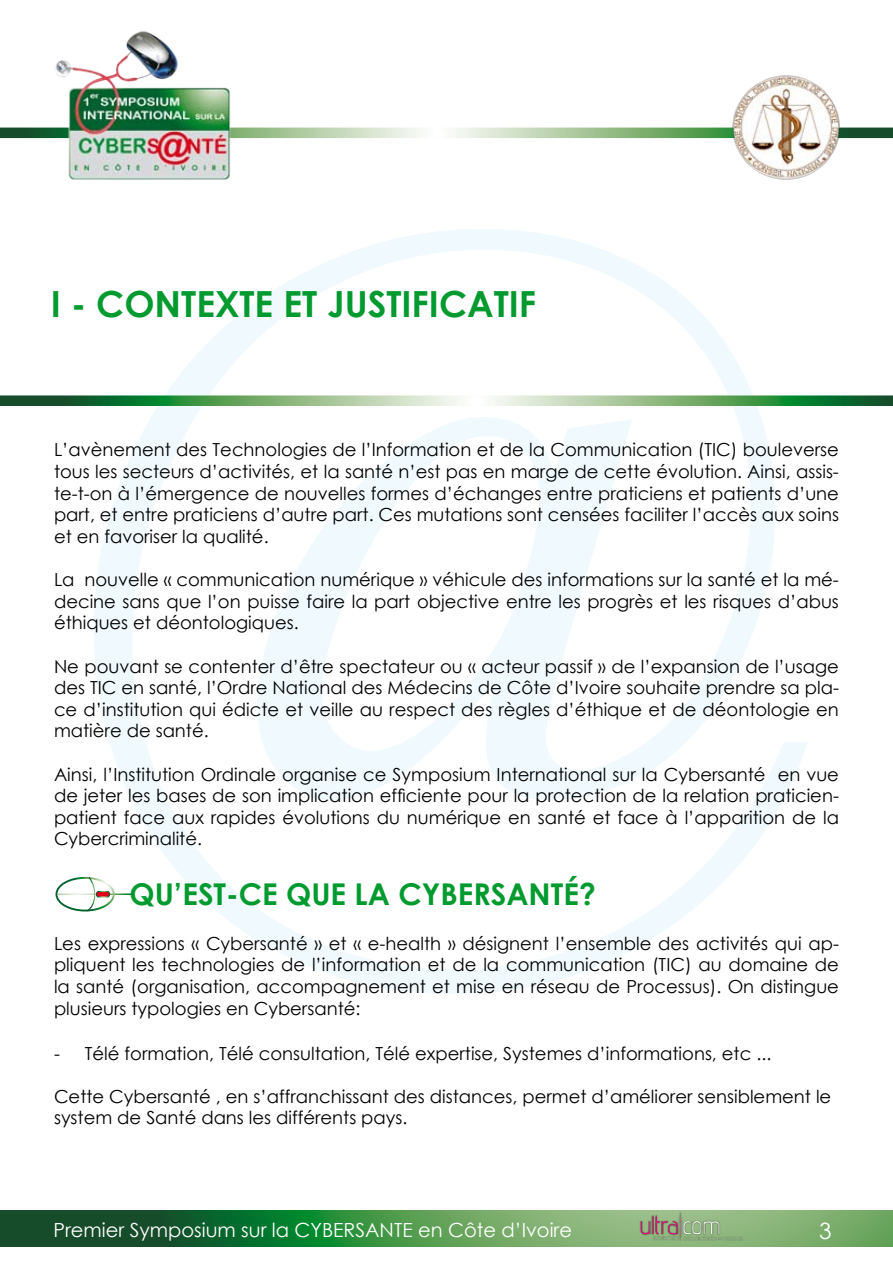
<style>
.page{position:relative;width:893px;height:1263px;background:#fff}
.page>*{position:absolute;margin:0;border:0;box-sizing:border-box;transform-origin:0 0}
.t1{font:840.75px "Times New Roman";color:#009ee0}
.t2{font:700 36px "Century Gothic";color:#009a2f}
.t3{font:700 30px "Century Gothic";color:#009a2f}
.t4{font:22.5px "Century Gothic";color:#fff}
.t5{font:19.5px "Century Gothic";color:#fff}
.t6{font:18px/21.6px "Century Gothic";color:#000;text-align:justify}
</style>
<div class="page">
<svg style="left:0;top:1210px;width:893px;height:37px;background:#45884c"></svg>
<img style="left:629px;top:1210px;width:122px;height:37px">
<svg style="left:0;top:128px;width:893px;height:10px;background:#a4c29e"></svg>
<svg style="left:0;top:395px;width:893px;height:11px;background:#75aa7a"></svg>
<img style="left:712px;top:75px;width:147px;height:105px">
<img style="left:23px;top:31px;width:238px;height:149px">
<div style="left:56px;top:877px;width:59px;height:34px;border:2px solid #fff;border-radius:50%"></div>
<svg style="left:86px;top:877px;width:25px;height:35px"></svg>
<h1 class="t1" style="left:54px;top:-34px;width:776px">@</h1>
<h2 class="t2" style="left:51px;top:277px;width:487px">I - CONTEXTE ET JUSTIFICATIF</h2>
<p class="t6" style="left:54px;top:439px;width:786px">L’avènement des Technologies de l’Information et de la Communication (TIC) bouleverse tous les secteurs d’activités, et la santé n’est pas en marge de cette évolution. Ainsi, assis&shy;te-t-on à l’émergence de nouvelles formes d’échanges entre praticiens et patients d’une part, et entre praticiens d’autre part. Ces mutations sont censées faciliter l’accès aux soins et en favoriser la qualité.</p>
<p class="t6" style="left:54px;top:568px;width:786px">La nouvelle « communication numérique » véhicule des informations sur la santé et la mé&shy;decine sans que l’on puisse faire la part objective entre les progrès et les risques d’abus éthiques et déontologiques.</p>
<p class="t6" style="left:54px;top:655px;width:786px">Ne pouvant se contenter d’être spectateur ou « acteur passif » de l’expansion de l’usage des TIC en santé, l’Ordre National des Médecins de Côte d’Ivoire souhaite prendre sa pla&shy;ce d’institution qui édicte et veille au respect des règles d’éthique et de déontologie en matière de santé.</p>
<p class="t6" style="left:54px;top:763px;width:786px">Ainsi, l’Institution Ordinale organise ce Symposium International sur la Cybersanté en vue de jeter les bases de son implication efficiente pour la protection de la relation praticien&shy;patient face aux rapides évolutions du numérique en santé et face à l’apparition de la Cybercriminalité.</p>
<h3 class="t3" style="left:130px;top:871px;width:468px">QU’EST-CE QUE LA CYBERSANTÉ?</h3>
<p class="t6" style="left:54px;top:932px;width:786px">Les expressions « Cybersanté » et « e-health » désignent l’ensemble des activités qui ap&shy;pliquent les technologies de l’information et de la communication (TIC) au domaine de la santé (organisation, accompagnement et mise en réseau de Processus). On distingue plusieurs typologies en Cybersanté:</p>
<p class="t6" style="left:54px;top:1042px;width:719px">- Télé formation, Télé consultation, Télé expertise, Systemes d’informations, etc ...</p>
<p class="t6" style="left:54px;top:1085px;width:779px">Cette Cybersanté , en s’affranchissant des distances, permet d’améliorer sensiblement le system de Santé dans les différents pays.</p>
<p class="t5" style="left:54px;top:1216px;width:520px">Premier Symposium sur la CYBERSANTE en Côte d’Ivoire</p>
<p class="t4" style="left:819px;top:1215px;width:14px">3</p>
</div>
